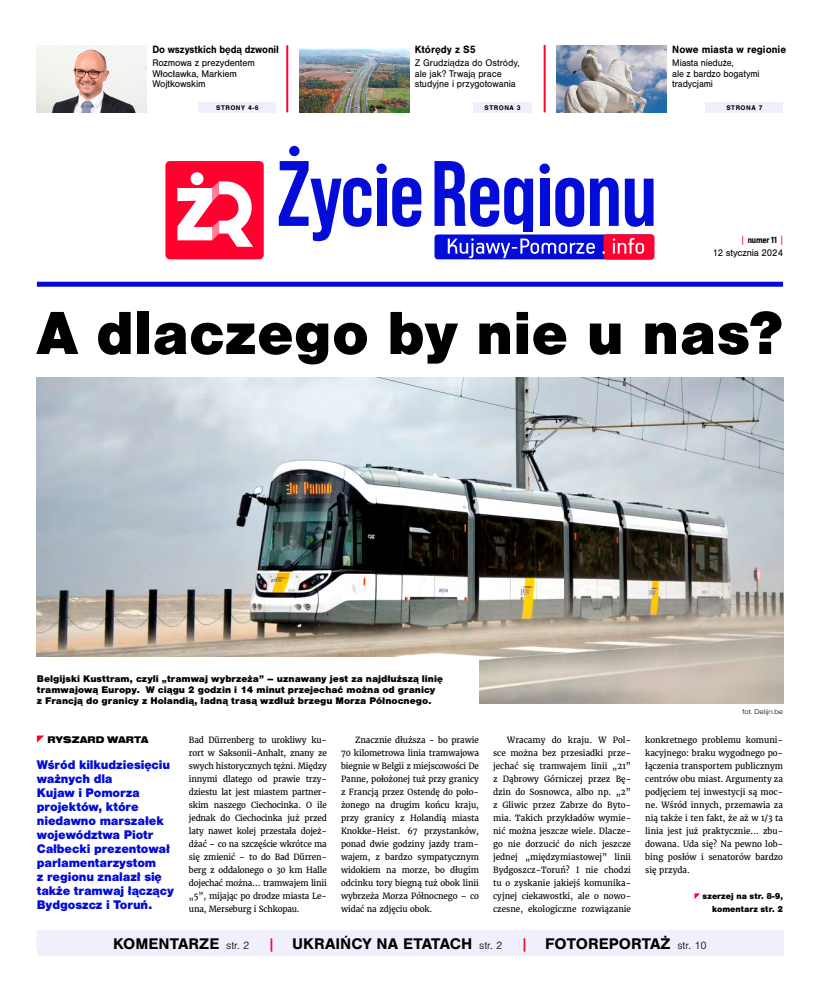
<style>
.page{position:relative;width:820px;height:993px;background:#fff}
.page>*{position:absolute;margin:0;border:0;box-sizing:border-box;transform-origin:0 0}
.t1{font:900 63px "Nimbus San";color:#000}
.t2{font:700 16px "Nimbus San";color:#000}
.t3{font:900 13px/14px "Nimbus San";letter-spacing:-.01em;color:#040cd7}
.t4{font:700 11px "Nimbus San";color:#000;scale:.94 1}
.t5{font:700 11px "Nimbus San";color:#000;scale:.91 1}
.t6{font:900 10px/11px "Nimbus San";color:#000}
.t7{font:10px/10.5px "Nimbus San";letter-spacing:-.01em;color:#000}
.t8{font:10px/10.5px "Nimbus San";letter-spacing:-.01em;color:#000;scale:.94 1}
.t9{font:10px/10.5px "Nimbus San";letter-spacing:-.01em;color:#000;scale:.93 1}
.t10{font:900 10px "Nimbus San Ext";color:#000;scale:.91 1}
.t11{font:900 9px/13px "Nimbus San";color:#000;text-align:right}
.t12{font:9px "Bebas Neue Pro Exp Eb";letter-spacing:-.02em;color:#000}
.t13{font:8.5px/13px "Merriweather";letter-spacing:-.005em;color:#000;text-align:justify;scale:.96 1}
.t14{font:700 7px "Nimbus San";letter-spacing:.08em;color:#000}
.t15{font:300 7px "Nimbus San Ext";color:#000}
.s1{font-family:"Bebas Neue Pro";font-weight:700;color:#ff002f}
.s2{font-weight:300;font-size:11px}
.s3{font-weight:400;color:#ff002f}
</style>
<div class="page">
<img style="left:556px;top:45px;width:110px;height:67px">
<hr style="left:286px;top:45px;width:2px;height:67px;background:#ff002f">
<hr style="left:543px;top:45px;width:2px;height:67px;background:#ff002f">
<div style="left:199px;top:102px;width:77px;height:10px;background:#f0f0fc"></div>
<div style="left:473px;top:102px;width:59px;height:10px;background:#f0f0fc"></div>
<div style="left:705px;top:102px;width:77px;height:10px;background:#f0f0fc"></div>
<img style="left:299px;top:48px;width:110px;height:64px">
<img style="left:37px;top:45px;width:110px;height:67px">
<svg style="left:279px;top:161px;width:92px;height:80px"></svg>
<div style="left:376px;top:178px;width:10px;height:48px;background:#040cd7"></div>
<svg style="left:392px;top:178px;width:29px;height:49px"></svg>
<div style="left:539px;top:178px;width:10px;height:48px;background:#040cd7"></div>
<svg style="left:555px;top:178px;width:63px;height:49px"></svg>
<svg style="left:624px;top:178px;width:29px;height:49px"></svg>
<div style="left:289px;top:146px;width:10px;height:10px;background:#040cd7;border-radius:50%"></div>
<div style="left:376px;top:163px;width:10px;height:11px;background:#040cd7;border-radius:50%"></div>
<div style="left:539px;top:163px;width:10px;height:11px;background:#040cd7;border-radius:50%"></div>
<svg style="left:434px;top:161px;width:99px;height:66px"></svg>
<div style="left:434px;top:234px;width:219px;height:25px;background:#040cd7;border-radius:3px"></div>
<div style="left:603px;top:234px;width:51px;height:25px;background:#ff002f;border-radius:3px"></div>
<svg style="left:447px;top:238px;width:147px;height:20px"></svg>
<svg style="left:612px;top:238px;width:32px;height:16px"></svg>
<div style="left:523px;top:223px;width:10px;height:9px;background:#040cd7"></div>
<div style="left:165px;top:161px;width:98px;height:98px;background:#ff002f;border-radius:4px"></div>
<div style="left:190px;top:172px;width:13px;height:13px;background:#fff;border-radius:50%"></div>
<svg style="left:177px;top:181px;width:76px;height:66px"></svg>
<div style="left:37px;top:281px;width:745px;height:5px;background:#040cd7"></div>
<div style="left:37px;top:930px;width:745px;height:25px;background:#f0f0fc"></div>
<svg style="left:37px;top:735px;width:7px;height:7px"></svg>
<svg style="left:694px;top:893px;width:5px;height:5px"></svg>
<img style="left:37px;top:377px;width:745px;height:326px">
<div style="left:22px;top:657px;width:456px;height:54px;background:#fff"></div>
<p class="t5" style="left:152px;top:43px;width:140px">Do wszystkich będą dzwonił</p>
<p class="t7" style="left:152px;top:58px;width:104px">Rozmowa z prezydentem<br>Włocławka, Markiem<br>Wojtkowskim</p>
<p class="t4" style="left:414px;top:43px;width:66px">Którędy z S5</p>
<p class="t8" style="left:414px;top:58px;width:113px">Z Grudziądza do Ostródy, ale jak? Trwają prace studyjne i przygotowania</p>
<p class="t4" style="left:672px;top:43px;width:123px">Nowe miasta w regionie</p>
<p class="t9" style="left:672px;top:58px;width:95px">Miasta nieduże,<br>ale z bardzo bogatymi tradycjami</p>
<p class="t14" style="left:216px;top:103px;width:44px">STRONY 4-6</p>
<p class="t14" style="left:484px;top:103px;width:38px">STRONA 3</p>
<p class="t14" style="left:726px;top:103px;width:38px">STRONA 7</p>
<p class="t12" style="left:741px;top:234px;width:43px"><span class="s1">|</span> numer 11 <span class="s1">|</span></p>
<p class="t7" style="left:712px;top:247px;width:72px">12 stycznia 2024</p>
<h1 class="t1" style="left:37px;top:297px;width:747px">A dlaczego by nie u nas?</h1>
<p class="t6" style="left:37px;top:672px;width:407px">Belgijski Kusttram, czyli „tramwaj wybrzeża” – uznawany jest za najdłuższą linię tramwajową Europy. W ciągu 2 godzin i 14 minut przejechać można od granicy z Francją do granicy z Holandią, ładną trasą wzdłuż brzegu Morza Północnego.</p>
<p class="t15" style="left:742px;top:706px;width:42px">fot. Delijn.be</p>
<p class="t10" style="left:48px;top:733px;width:112px">RYSZARD WARTA</p>
<h3 class="t3" style="left:37px;top:757px;width:138px">Wśród kilkudziesięciu ważnych dla<br>Kujaw i Pomorza projektów, które niedawno marszałek województwa Piotr<br>Całbecki prezentował parlamentarzystom<br>z regionu znalazł się także tramwaj łączący<br>Bydgoszcz i Toruń.</h3>
<p class="t13" style="left:189px;top:732px;width:145px">Bad Dürrenberg to urokliwy ku&shy;rort w Saksonii-Anhalt, znany ze swych historycznych tężni. Między innymi dlatego od prawie trzy&shy;dziestu lat jest miastem partner&shy;skim naszego Ciechocinka. O ile jednak do Ciechocinka już przed laty nawet kolej przestała dojeż&shy;dżać – co na szczęście wkrótce ma się zmienić – to do Bad Dürren&shy;berg z oddalonego o 30 km Halle dojechać można… tramwajem linii „5”, mijając po drodze miasta Le&shy;una, Merseburg i Schkopau.</p>
<p class="t13" style="left:341px;top:732px;width:145px;text-indent:14px">Znacznie dłuższa - bo prawie 70 kilometrowa linia tramwajowa biegnie w Belgii z miejscowości De Panne, położonej tuż przy granicy z Francją przez Ostendę do poło&shy;żonego na drugim końcu kraju, przy granicy z Holandią miasta Knokke-Heist. 67 przystanków, ponad dwie godziny jazdy tram&shy;wajem, z bardzo sympatycznym widokiem na morze, bo długim odcinku tory biegną tuż obok linii wybrzeża Morza Północnego – co widać na zdjęciu obok.</p>
<p class="t13" style="left:493px;top:732px;width:145px;text-indent:14px">Wracamy do kraju. W Pol&shy;sce można bez przesiadki prze&shy;jechać się tramwajem linii „21” z Dąbrowy Górniczej przez Bę&shy;dzin do Sosnowca, albo np. „2” z Gliwic przez Zabrze do Byto&shy;mia. Takich przykładów wymie&shy;nić można jeszcze wiele. Dlacze&shy;go nie dorzucić do nich jeszcze jednej „międzymiastowej” linii Bydgoszcz-Toruń? I nie chodzi tu o zyskanie jakiejś komunika&shy;cyjnej ciekawostki, ale o nowo&shy;czesne, ekologiczne rozwiązanie</p>
<p class="t13" style="left:645px;top:732px;width:145px">konkretnego problemu komuni&shy;kacyjnego: braku wygodnego po&shy;łączenia transportem publicznym centrów obu miast. Argumenty za podjęciem tej inwestycji są moc&shy;ne. Wśród innych, przemawia za nią także i ten fakt, że aż w 1/3 ta linia jest już praktycznie... zbu&shy;dowana. Uda się? Na pewno lob&shy;bing posłów i senatorów bardzo się przyda.</p>
<p class="t11" style="left:702px;top:889px;width:82px">szerzej na str. 8-9, komentarz str. 2</p>
<h2 class="t2" style="left:113px;top:934px;width:595px">KOMENTARZE <span class="s2">str. 2</span> <span class="s3">|</span> UKRAIŃCY NA ETATACH <span class="s2">str. 2</span> <span class="s3">|</span> FOTOREPORTAŻ <span class="s2">str. 10</span></h2>
</div>
